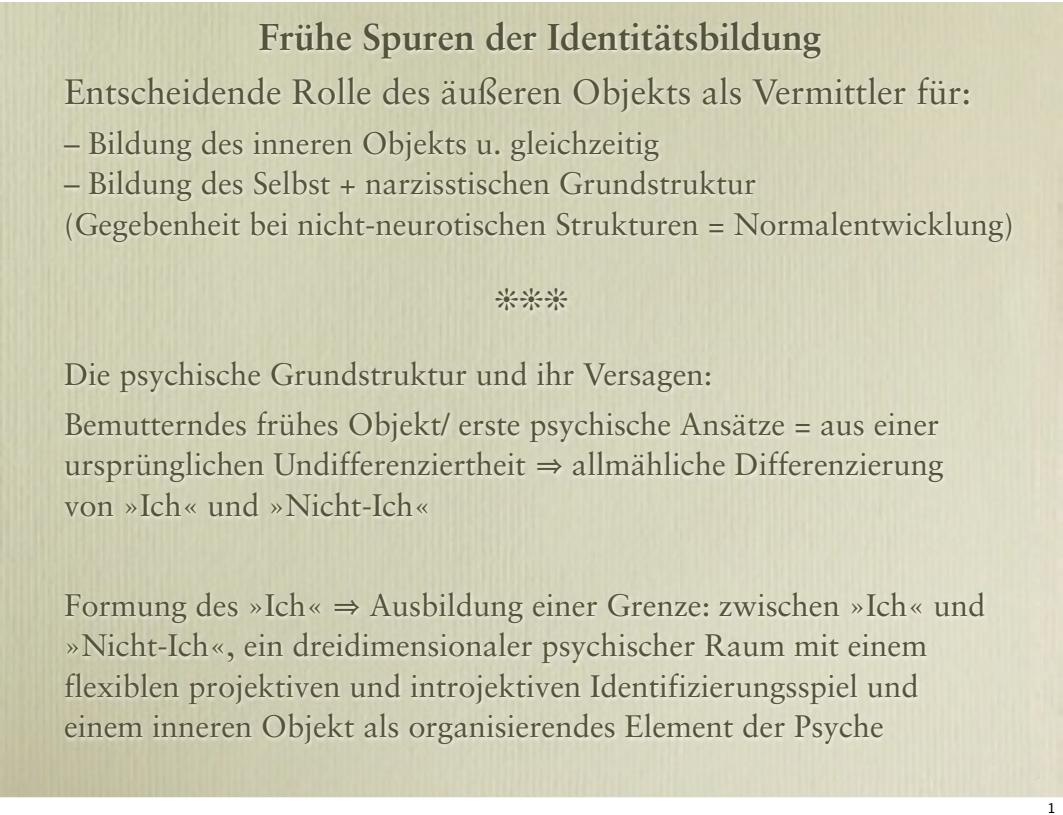
<style>
.page{position:relative;width:1063px;height:815px;background:#fff}
.page>*{position:absolute;margin:0;border:0;box-sizing:border-box;transform-origin:0 0}
.t1{font:700 37.25px "Sabon";color:#55533a}
.t2{font:35.25px "Sabon";color:#55533a}
.t3{font:31.25px/40.5px "Sabon";color:#55533a}
.t4{font:13.5px "Lucida Grande";color:#000}
</style>
<div class="page">
<img style="left:56px;top:20px;width:625px;height:589px">
<img style="left:56px;top:609px;width:626px;height:170px">
<svg style="left:496px;top:288px;width:71px;height:23px;background:#dadac3"></svg>
<svg style="left:537px;top:459px;width:25px;height:15px"></svg>
<svg style="left:335px;top:599px;width:25px;height:15px"></svg>
<p class="t1" style="left:259px;top:14px;width:564px">Frühe Spuren der Identitätsbildung</p>
<p class="t2" style="left:64px;top:71px;width:909px">Entscheidende Rolle des äußeren Objekts als Vermittler für:</p>
<p class="t3" style="left:64px;top:122px;width:597px">– Bildung des inneren Objekts u. gleichzeitig</p>
<p class="t3" style="left:64px;top:163px;width:951px">– Bildung des Selbst + narzisstischen Grundstruktur<br>(Gegebenheit bei nicht-neurotischen Strukturen = Normalentwicklung)</p>
<p class="t3" style="left:64px;top:349px;width:877px;line-height:49.8px">Die psychische Grundstruktur und ihr Versagen:<br>Bemutterndes frühes Objekt/ erste psychische Ansätze = aus einer</p>
<p class="t3" style="left:64px;top:444px;width:463px">ursprünglichen Undifferenziertheit</p>
<p class="t3" style="left:572px;top:444px;width:373px">allmähliche Differenzierung</p>
<p class="t3" style="left:64px;top:484px;width:368px">von »Ich« und »Nicht-Ich«</p>
<p class="t3" style="left:64px;top:584px;width:261px">Formung des »Ich«</p>
<p class="t3" style="left:64px;top:584px;width:923px;text-indent:305px">Ausbildung einer Grenze: zwischen »Ich« und »Nicht-Ich«, ein dreidimensionaler psychischer Raum mit einem flexiblen projektiven und introjektiven Identifizierungsspiel und einem inneren Objekt als organisierendes Element der Psyche</p>
<p class="t4" style="left:1047px;top:800px;width:10px">1</p>
</div>
